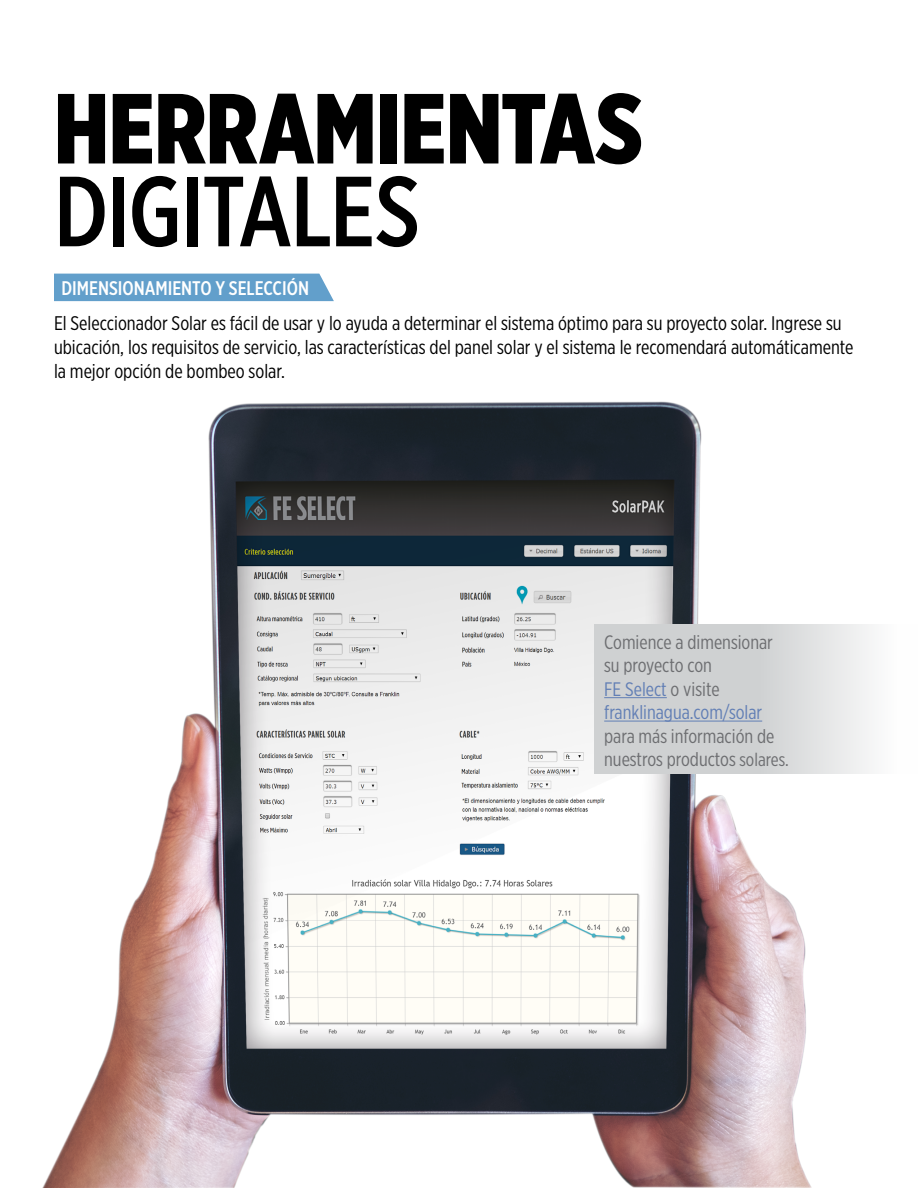
<style>
.page{position:relative;width:918px;height:1188px;background:#fff}
.page>*{position:absolute;margin:0;border:0;box-sizing:border-box;transform-origin:0 0}
.t1{font:900 99.3px "Gotham X Narrow";letter-spacing:-.005em;color:#000}
.t2{font:500 99.3px "Gotham X Narrow";letter-spacing:-.015em;color:#000}
.t3{font:19.65px/23.7px "Gotham X Narrow";color:#000}
.t4{font:500 19.65px "Gotham X Narrow";color:#fff}
.t5{font:19.5px/23.4px "Gotham X Narrow";color:#6d6e71}
.s1{color:#627fb5}
.s2{font-size:18.6px}
</style>
<div class="page">
<div style="left:54px;top:274px;width:280px;height:27px;background:#629fcb"></div>
<img style="left:42px;top:401px;width:786px;height:787px">
<div style="left:595px;top:625px;width:323px;height:149px;background:linear-gradient(to right,#c2c4c6,#f6f6f6)"></div>
<hr style="left:604px;top:697px;width:63px;height:1px;background:#627fb5">
<hr style="left:604px;top:721px;width:158px;height:1px;background:#627fb5">
<h1 class="t1" style="left:54px;top:66px;width:590px">HERRAMIENTAS</h1>
<h1 class="t2" style="left:54px;top:151px;width:367px">DIGITALES</h1>
<p class="t4" style="left:62px;top:276px;width:249px">DIMENSIONAMIENTO Y SELECCIÓN</p>
<p class="t3" style="left:54px;top:311px;width:801px">El Seleccionador Solar es fácil de usar y lo ayuda a determinar el sistema óptimo para su proyecto solar. Ingrese su ubicación, los requisitos de servicio, las características del panel solar y el sistema le recomendará automáticamente la mejor opción de bombeo solar.</p>
<p class="t5" style="left:604px;top:630px;width:170px">Comience a dimensionar su proyecto con<br><span class="s1">FE Select</span> o visite <span class="s1">franklinagua.com/solar</span></p>
<p class="t5" style="left:604px;top:724px;width:186px">para más información de nuestros productos <span class="s2">solares.</span></p>
</div>
